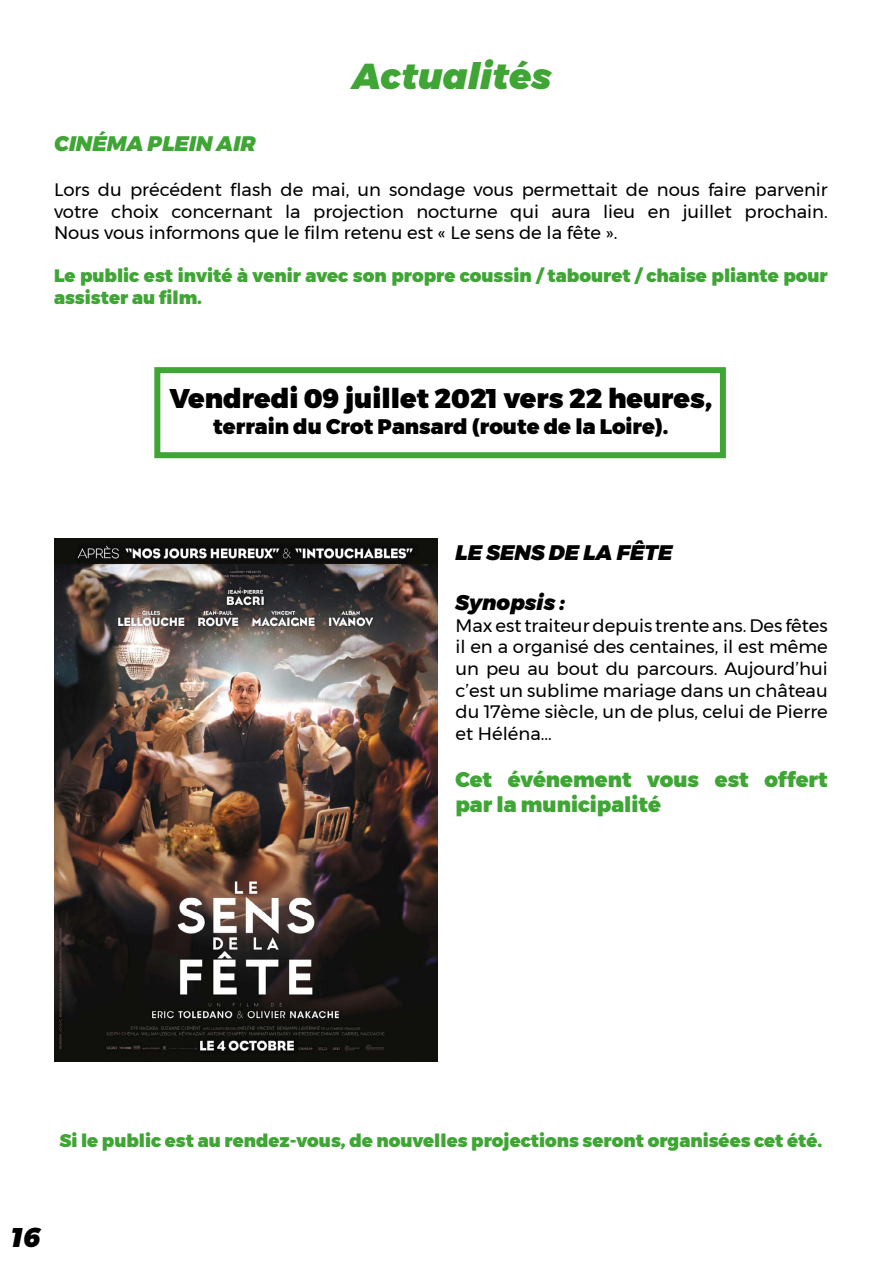
<style>
.page{position:relative;width:893px;height:1263px;background:#fff}
.page>*{position:absolute;margin:0;border:0;box-sizing:border-box;transform-origin:0 0}
.t1{font:italic 900 36px "Montserrat";color:#3fa535}
.t2{font:900 27px "Montserrat";color:#000}
.t3{font:italic 900 27px "Montserrat";color:#000}
.t4{font:900 21px/25.2px "Montserrat";color:#3fa535}
.t5{font:900 21px "Montserrat";color:#000}
.t6{font:italic 900 21px "Montserrat";color:#000}
.t7{font:italic 900 21px "Montserrat";color:#3fa535}
.t8{font:18px/21.6px "Montserrat";color:#000;text-align:justify}
.t9{font:900 18px/21.6px "Montserrat";color:#3fa535}
</style>
<div class="page">
<img style="left:54px;top:538px;width:383px;height:523px">
<div style="left:154px;top:367px;width:572px;height:91px;border:6px solid #3fa535"></div>
<h1 class="t1" style="left:353px;top:46px;width:200px">Actualités</h1>
<p class="t7" style="left:54px;top:126px;width:203px">CINÉMA PLEIN AIR</p>
<p class="t8" style="left:54px;top:179px;width:775px">Lors du précédent flash de mai, un sondage vous permettait de nous faire parvenir votre choix concernant la projection nocturne qui aura lieu en juillet prochain.<br>Nous vous informons que le film retenu est « Le sens de la fête ».</p>
<p class="t9" style="left:54px;top:265px;width:775px">Le public est invité à venir avec son propre coussin / tabouret / chaise pliante pour assister au film.</p>
<h2 class="t2" style="left:170px;top:377px;width:544px">Vendredi 09 juillet 2021 vers 22 heures,</h2>
<p class="t5" style="left:213px;top:409px;width:457px">terrain du Crot Pansard (route de la Loire).</p>
<p class="t6" style="left:455px;top:535px;width:218px">LE SENS DE LA FÊTE</p>
<p class="t6" style="left:455px;top:585px;width:111px">Synopsis :</p>
<p class="t8" style="left:455px;top:614px;width:374px">Max est traiteur depuis trente ans. Des fêtes il en a organisé des centaines, il est même un peu au bout du parcours. Aujourd’hui c’est un sublime mariage dans un château du 17ème siècle, un de plus, celui de Pierre et Héléna...</p>
<p class="t4" style="left:455px;top:767px;width:374px">Cet événement vous est offert par la municipalité</p>
<p class="t9" style="left:60px;top:1130px;width:764px">Si le public est au rendez-vous, de nouvelles projections seront organisées cet été.</p>
<h2 class="t3" style="left:10px;top:1215px;width:33px">16</h2>
</div>
